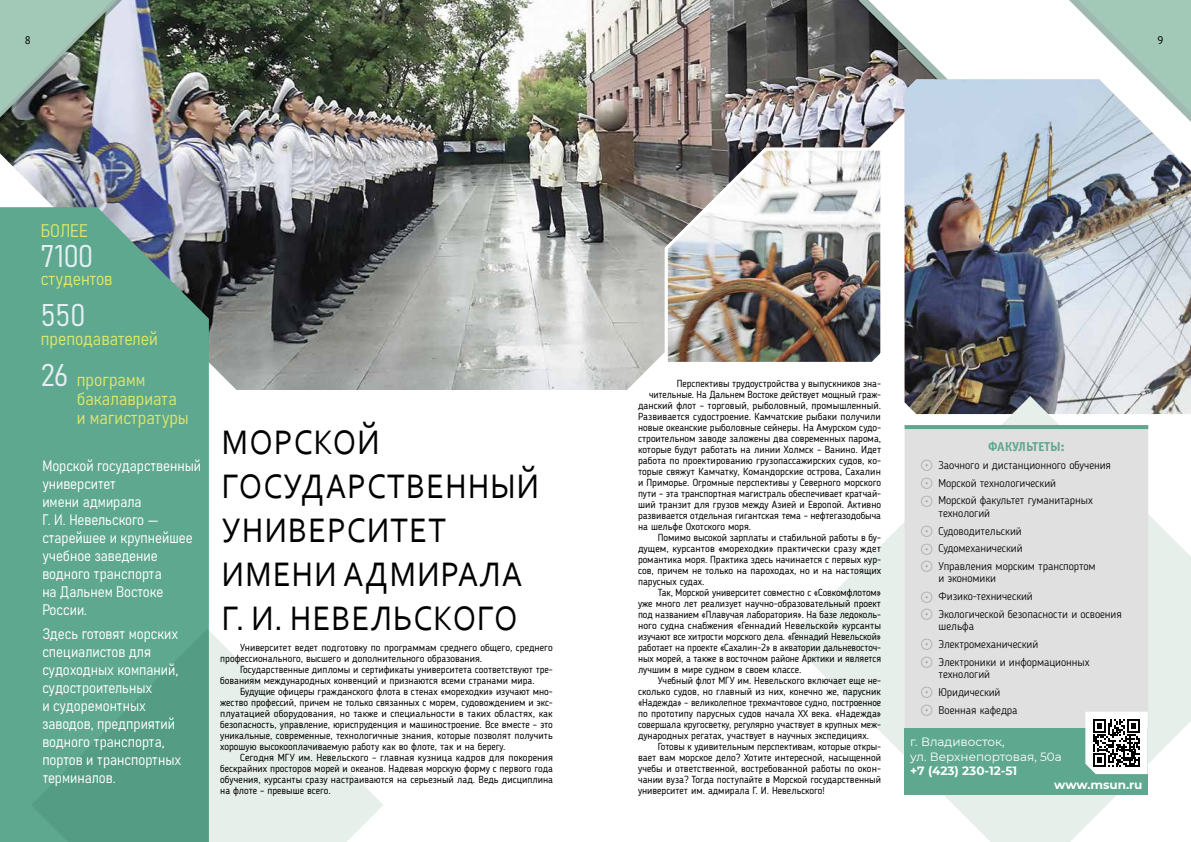
<style>
.page{position:relative;width:1191px;height:842px;background:#fff}
.page>*{position:absolute;margin:0;border:0;box-sizing:border-box;transform-origin:0 0}
.t1{font:35.6px/44.1px "Corbel";letter-spacing:.04em;color:#000;scale:.9 1}
.t2{font:31px "Bahnschrift";color:#e3eff3}
.t3{font:18px/18.6px "Bahnschrift";color:#dde767}
.t4{font:16px "MS UI Gothic";color:#aaa}
.t5{font:15px/18px "Bahnschrift";color:#fff}
.t6{font:700 13px "Officina Sans C";color:#5ea890}
.t7{font:12px/14.4px "Montserrat";color:#fff}
.t8{font:700 12px "Montserrat";color:#fff}
.t9{font:300 11px/17.9px "Blogger Sans";color:#000}
.t10{font:11px "PT Sans Pro";color:#000}
.t11{font:10px/11px "Blogger Sans";color:#000}
.s1{font-size:31px;color:#e3eff3}
.s2{font-family:"MS UI Gothic";font-weight:400;font-size:16px;color:#aaa}
</style>
<div class="page">
<img style="left:0;top:0;width:881px;height:390px">
<img style="left:663px;top:145px;width:218px;height:222px">
<svg style="left:0;top:207px;width:209px;height:635px;background:#5fa48f"></svg>
<svg style="left:31px;top:629px;width:352px;height:213px"></svg>
<img style="left:904px;top:136px;width:287px;height:260px">
<svg style="left:788px;top:396px;width:403px;height:446px"></svg>
<div style="left:904px;top:429px;width:244px;height:300px;background:#e0e0e0"></div>
<hr style="left:904px;top:425px;width:244px;height:4px;background:#5ea890">
<div style="left:904px;top:729px;width:244px;height:66px;background:#5ea890"></div>
<img style="left:0;top:0;width:398px;height:136px">
<svg style="left:793px;top:0;width:398px;height:136px"></svg>
<svg style="left:1085px;top:712px;width:62px;height:62px"></svg>
<p class="t10" style="left:25px;top:33px;width:7px">8</p>
<p class="t10" style="left:1157px;top:33px;width:7px">9</p>
<h3 class="t3" style="left:41px;top:220px;width:48px">БОЛЕЕ</h3>
<h2 class="t2" style="left:41px;top:232px;width:54px">7100</h2>
<h3 class="t3" style="left:41px;top:268px;width:73px">студентов</h3>
<h2 class="t2" style="left:41px;top:292px;width:46px">550</h2>
<h3 class="t3" style="left:41px;top:328px;width:119px">преподавателей</h3>
<h3 class="t3" style="left:77px;top:369px;width:114px;text-indent:-36px"><span class="s1">26</span> программ бакалавриата и магистратуры</h3>
<h3 class="t5" style="left:42px;top:456px;width:160px">Морской государственный университет<br>имени адмирала<br>Г. И. Невельского — старейшее и крупнейшее учебное заведение водного транспорта<br>на Дальнем Востоке<br>России.</h3>
<h3 class="t5" style="left:42px;top:623px;width:140px">Здесь готовят морских специалистов для судоходных компаний, судостроительных<br>и судоремонтных заводов, предприятий водного транспорта, портов и транспортных терминалов.</h3>
<h1 class="t1" style="left:222px;top:419px;width:354px">МОРСКОЙ<br>ГОСУДАРСТВЕННЫЙ<br>УНИВЕРСИТЕТ<br>ИМЕНИ АДМИРАЛА<br>Г. И. НЕВЕЛЬСКОГО</h1>
<p class="t11" style="left:220px;top:642px;width:334px;text-indent:20px">Университет ведет подготовку по программам среднего общего, среднего профессионального, высшего и дополнительного образования.</p>
<p class="t11" style="left:220px;top:664px;width:334px;text-indent:20px">Государственные дипломы и сертификаты университета соответствуют тре&shy;бованиям международных конвенций и признаются всеми странами мира.</p>
<p class="t11" style="left:220px;top:686px;width:334px;text-align:justify;text-indent:20px">Будущие офицеры гражданского флота в стенах «мореходки» изучают мно&shy;жество профессий, причем не только связанных с морем, судовождением и экс&shy;плуатацией оборудования, но также и специальности в таких областях, как безопасность, управление, юриспруденция и машиностроение. Все вместе – это уникальные, современные, технологичные знания, которые позволят получить хорошую высокооплачиваемую работу как во флоте, так и на берегу.</p>
<p class="t11" style="left:220px;top:752px;width:334px;text-align:justify;text-indent:20px">Сегодня МГУ им. Невельского – главная кузница кадров для покорения бескрайних просторов морей и океанов. Надевая морскую форму с первого года обучения, курсанты сразу настраиваются на серьезный лад. Ведь дисциплина на флоте – превыше всего.</p>
<p class="t11" style="left:677px;top:378px;width:206px">Перспективы трудоустройства у выпускников зна-</p>
<p class="t11" style="left:649px;top:389px;width:234px">чительные. На Дальнем Востоке действует мощный граж-</p>
<p class="t11" style="left:638px;top:400px;width:245px">данский флот – торговый, рыболовный, промышленный.</p>
<p class="t11" style="left:638px;top:411px;width:244px">Развивается судостроение. Камчатские рыбаки получили</p>
<p class="t11" style="left:638px;top:422px;width:245px">новые океанские рыболовные сейнеры. На Амурском судо-</p>
<p class="t11" style="left:638px;top:433px;width:244px">строительном заводе заложены два современных парома,</p>
<p class="t11" style="left:638px;top:444px;width:244px">которые будут работать на линии Холмск – Ванино. Идет</p>
<p class="t11" style="left:638px;top:455px;width:245px">работа по проектированию грузопассажирских судов, ко-</p>
<p class="t11" style="left:638px;top:466px;width:244px">торые свяжут Камчатку, Командорские острова, Сахалин</p>
<p class="t11" style="left:638px;top:477px;width:245px">и Приморье. Огромные перспективы у Северного морского</p>
<p class="t11" style="left:638px;top:488px;width:245px">пути – эта транспортная магистраль обеспечивает кратчай-</p>
<p class="t11" style="left:638px;top:499px;width:245px">ший транзит для грузов между Азией и Европой. Активно</p>
<p class="t11" style="left:638px;top:510px;width:244px">развивается отдельная гигантская тема – нефтегазодобыча</p>
<p class="t11" style="left:638px;top:521px;width:115px">на шельфе Охотского моря.</p>
<p class="t11" style="left:658px;top:532px;width:225px">Помимо высокой зарплаты и стабильной работы в бу-</p>
<p class="t11" style="left:638px;top:543px;width:244px">дущем, курсантов «мореходки» практически сразу ждет</p>
<p class="t11" style="left:638px;top:554px;width:245px">романтика моря. Практика здесь начинается с первых кур-</p>
<p class="t11" style="left:638px;top:565px;width:245px">сов, причем не только на пароходах, но и на настоящих</p>
<p class="t11" style="left:638px;top:576px;width:68px">парусных судах.</p>
<p class="t11" style="left:658px;top:587px;width:225px">Так, Морской университет совместно с «Совкомфлотом»</p>
<p class="t11" style="left:638px;top:598px;width:244px">уже много лет реализует научно-образовательный проект</p>
<p class="t11" style="left:638px;top:609px;width:245px">под названием «Плавучая лаборатория». На базе ледоколь-</p>
<p class="t11" style="left:638px;top:620px;width:245px">ного судна снабжения «Геннадий Невельской» курсанты</p>
<p class="t11" style="left:638px;top:631px;width:244px">изучают все хитрости морского дела. «Геннадий Невельской»</p>
<p class="t11" style="left:638px;top:642px;width:245px">работает на проекте «Сахалин-2» в акватории дальневосточ-</p>
<p class="t11" style="left:638px;top:653px;width:245px">ных морей, а также в восточном районе Арктики и является</p>
<p class="t11" style="left:638px;top:664px;width:165px">лучшим в мире судном в своем классе.</p>
<p class="t11" style="left:658px;top:675px;width:225px">Учебный флот МГУ им. Невельского включает еще не-</p>
<p class="t11" style="left:638px;top:686px;width:244px">сколько судов, но главный из них, конечно же, парусник</p>
<p class="t11" style="left:638px;top:697px;width:244px">«Надежда» – великолепное трехмачтовое судно, построенное</p>
<p class="t11" style="left:638px;top:708px;width:245px">по прототипу парусных судов начала XX века. «Надежда»</p>
<p class="t11" style="left:638px;top:719px;width:245px">совершала кругосветку, регулярно участвует в крупных меж-</p>
<p class="t11" style="left:638px;top:730px;width:232px">дународных регатах, участвует в научных экспедициях.</p>
<p class="t11" style="left:658px;top:741px;width:225px">Готовы к удивительным перспективам, которые откры-</p>
<p class="t11" style="left:638px;top:752px;width:245px">вает вам морское дело? Хотите интересной, насыщенной</p>
<p class="t11" style="left:638px;top:763px;width:245px">учебы и ответственной, востребованной работы по окон-</p>
<p class="t11" style="left:638px;top:774px;width:245px">чании вуза? Тогда поступайте в Морской государственный</p>
<p class="t11" style="left:638px;top:785px;width:188px">университет им. адмирала Г. И. Невельского!</p>
<h3 class="t6" style="left:988px;top:439px;width:78px">ФАКУЛЬТЕТЫ:</h3>
<p class="t9" style="left:918px;top:456px;width:194px"><span class="s2">ۿ</span> Заочного и дистанционного обучения <span class="s2">ۿ</span> Морской технологический<br><span class="s2">ۿ</span> Морской факультет гуманитарных</p>
<p class="t9" style="left:938px;top:504px;width:85px">технологий<br>Судоводительский</p>
<h3 class="t4" style="left:918px;top:523px;width:17px">ۿ</h3>
<h3 class="t4" style="left:918px;top:541px;width:17px">ۿ</h3>
<p class="t9" style="left:938px;top:560px;width:158px;line-height:12.2px;text-indent:-20px"><span class="s2">ۿ</span> Управления морским транспортом и экономики</p>
<p class="t9" style="left:918px;top:587px;width:204px"><span class="s2">ۿ</span> Физико-технический<br><span class="s2">ۿ</span> Экологической безопасности и освоения</p>
<p class="t9" style="left:938px;top:618px;width:101px">шельфа<br>Электромеханический</p>
<p class="t9" style="left:938px;top:540px;width:85px">Судомеханический</p>
<h3 class="t4" style="left:918px;top:637px;width:17px">ۿ</h3>
<p class="t9" style="left:938px;top:656px;width:152px;line-height:12.2px;text-indent:-20px"><span class="s2">ۿ</span> Электроники и информационных технологий</p>
<p class="t9" style="left:938px;top:683px;width:63px">Юридический</p>
<h3 class="t4" style="left:918px;top:685px;width:17px">ۿ</h3>
<p class="t9" style="left:918px;top:701px;width:100px"><span class="s2">ۿ</span> Военная кафедра</p>
<p class="t7" style="left:910px;top:734px;width:153px">г. Владивосток,<br>ул. Верхнепортовая, 50а</p>
<p class="t8" style="left:910px;top:762px;width:109px">+7 (423) 230‑12‑51</p>
<p class="t8" style="left:1054px;top:776px;width:90px">www.msun.ru</p>
</div>
